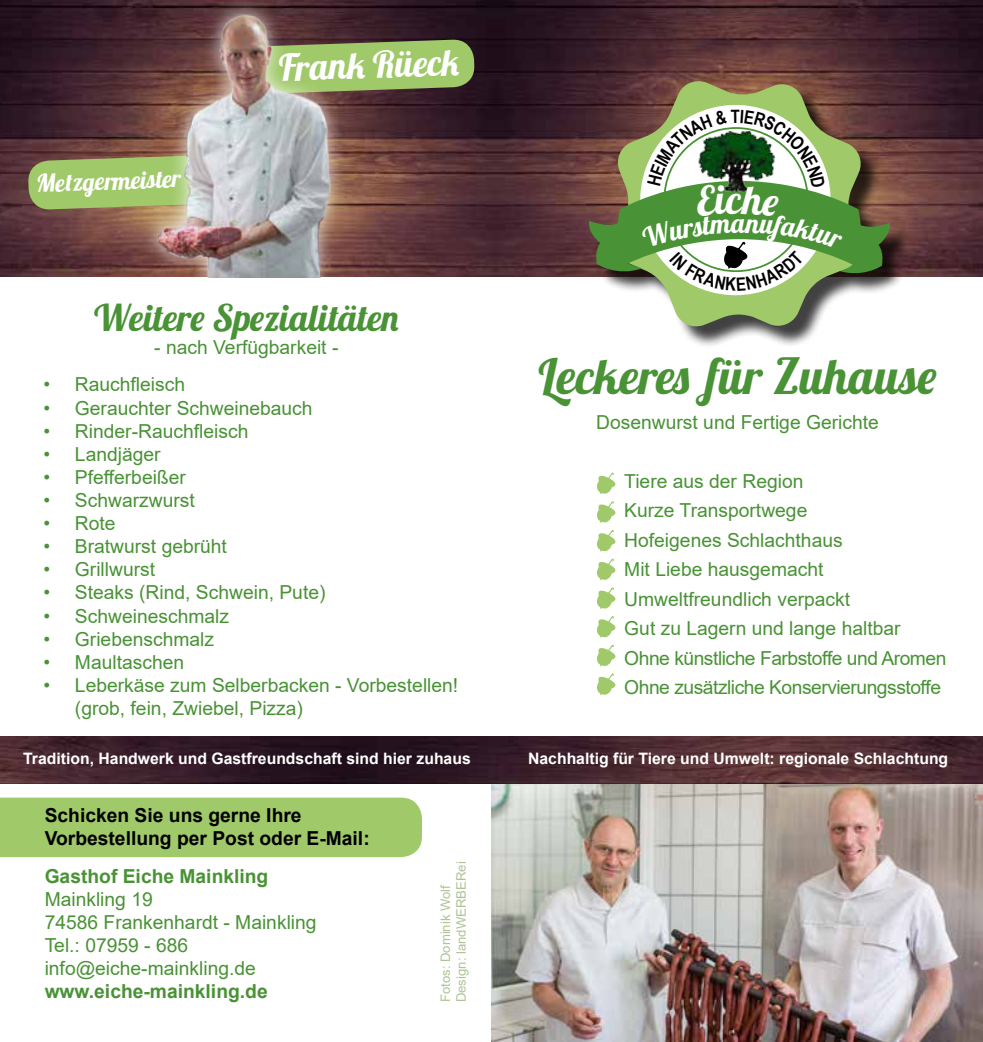
<style>
.page{position:relative;width:983px;height:1042px;background:#fff}
.page>*{position:absolute;margin:0;border:0;box-sizing:border-box;transform-origin:0 0}
.t1{font:49px "Lobster 1.4";color:#499235}
.t2{font:39.9px "Lobster 1.4";color:#fff}
.t3{font:36.75px "Lobster 1.4";color:#499235}
.t4{font:36.75px "Lobster 1.4";color:#fff}
.t5{font:24.5px "Lobster 1.4";color:#fff}
.t6{font:19.25px/29.4px "Arial";color:#499235}
.t7{font:700 19.25px/23.1px "Arial";color:#000}
.t8{font:700 19.25px "Arial";color:#499235}
.t9{font:700 15.75px "Arial";color:#fff}
.t10{font:13.12px/15.8px "Arial";color:#aec494}
</style>
<div class="page">
<img style="left:0;top:0;width:982px;height:277px">
<svg style="left:28px;top:153px;width:102px;height:57px;background:#96b161"></svg>
<svg style="left:347px;top:39px;width:128px;height:55px;background:#8eab5d"></svg>
<div style="left:140px;top:0;width:207px;height:296px;background:#fff;opacity:.82"></div>
<img style="left:130px;top:0;width:208px;height:278px">
<div style="left:0;top:797px;width:422px;height:60px;background:#a0c969"></div>
<img style="left:491px;top:783px;width:491px;height:259px">
<img style="left:347px;top:737px;width:635px;height:46px">
<img style="left:0;top:737px;width:347px;height:46px">
<svg style="left:597px;top:472px;width:19px;height:22px"></svg>
<svg style="left:597px;top:501px;width:19px;height:22px"></svg>
<svg style="left:597px;top:530px;width:19px;height:22px"></svg>
<svg style="left:597px;top:558px;width:19px;height:22px"></svg>
<svg style="left:597px;top:587px;width:19px;height:22px"></svg>
<svg style="left:597px;top:616px;width:19px;height:22px"></svg>
<svg style="left:597px;top:644px;width:19px;height:22px"></svg>
<svg style="left:597px;top:673px;width:19px;height:22px"></svg>
<div style="left:591px;top:84px;width:320px;height:264px;background:#000;opacity:.75"></div>
<svg style="left:612px;top:80px;width:251px;height:246px"></svg>
<svg style="left:586px;top:110px;width:306px;height:181px"></svg>
<p class="t5" style="left:36px;top:168px;width:147px;rotate:-2deg">Metz germeister</p>
<h3 class="t4" style="left:278px;top:44px;width:182px;rotate:-2deg">Frank Rüeck</h3>
<h3 class="t3" style="left:94px;top:294px;width:306px">Weitere Spezialitäten</h3>
<p class="t6" style="left:154px;top:333px;width:186px">- nach Verfügbarkeit -</p>
<p class="t6" style="left:43px;top:370px;width:143px">• Rauchfleisch</p>
<p class="t6" style="left:43px;top:393px;width:271px">• Gerauchter Schweinebauch</p>
<p class="t6" style="left:43px;top:416px;width:206px">• Rinder-Rauchfleisch</p>
<p class="t6" style="left:43px;top:439px;width:119px">• Landjäger</p>
<p class="t6" style="left:43px;top:462px;width:144px">• Pfefferbeißer</p>
<p class="t6" style="left:43px;top:485px;width:153px">• Schwarzwurst</p>
<p class="t6" style="left:43px;top:508px;width:74px">• Rote</p>
<p class="t6" style="left:43px;top:531px;width:185px">• Bratwurst gebrüht</p>
<p class="t6" style="left:43px;top:555px;width:113px">• Grillwurst</p>
<p class="t6" style="left:43px;top:578px;width:283px">• Steaks (Rind, Schwein, Pute)</p>
<p class="t6" style="left:43px;top:601px;width:187px">• Schweineschmalz</p>
<p class="t6" style="left:43px;top:624px;width:172px">• Griebenschmalz</p>
<p class="t6" style="left:43px;top:647px;width:142px">• Maultaschen</p>
<p class="t6" style="left:75px;top:673px;width:385px;line-height:23.1px;text-indent:-31px">• Leberkäse zum Selberbacken - Vorbestellen! (grob, fein, Zwiebel, Pizza)</p>
<p class="t9" style="left:23px;top:748px;width:449px">Tradition, Handwerk und Gastfreundschaft sind hier zuhaus</p>
<p class="t7" style="left:45px;top:803px;width:326px">Schicken Sie uns gerne Ihre<br>Vorbestellung per Post oder E-Mail:</p>
<p class="t8" style="left:45px;top:862px;width:225px">Gasthof Eiche Mainkling</p>
<p class="t6" style="left:45px;top:887px;width:273px;line-height:23.1px">Mainkling 19<br>74586 Frankenhardt - Mainkling<br>Tel.: 07959 - 686 info@eiche-mainkling.de</p>
<p class="t8" style="left:45px;top:978px;width:224px">www.eiche-mainkling.de</p>
<p class="t10" style="left:437px;top:1002px;width:142px;rotate:-90deg">Fotos: Dominik Wolf<br>Design: landWERBERei</p>
<h2 class="t2" style="left:726px;top:174px;width:17px">c</h2>
<h1 class="t1" style="left:538px;top:345px;width:399px">Leckeres für Zuhause</h1>
<p class="t6" style="left:596px;top:407px;width:284px">Dosenwurst und Fertige Gerichte</p>
<p class="t6" style="left:624px;top:466px;width:323px">Tiere aus der Region<br>Kurze Transportwege<br>Hofeigenes Schlachthaus<br>Mit Liebe hausgemacht<br>Umweltfreundlich verpackt<br>Gut zu Lagern und lange haltbar<br>Ohne künstliche Farbstoffe und Aromen<br>Ohne zusätzliche Konservierungsstoffe</p>
<p class="t9" style="left:528px;top:748px;width:421px">Nachhaltig für Tiere und Umwelt: regionale Schlachtung</p>
</div>
